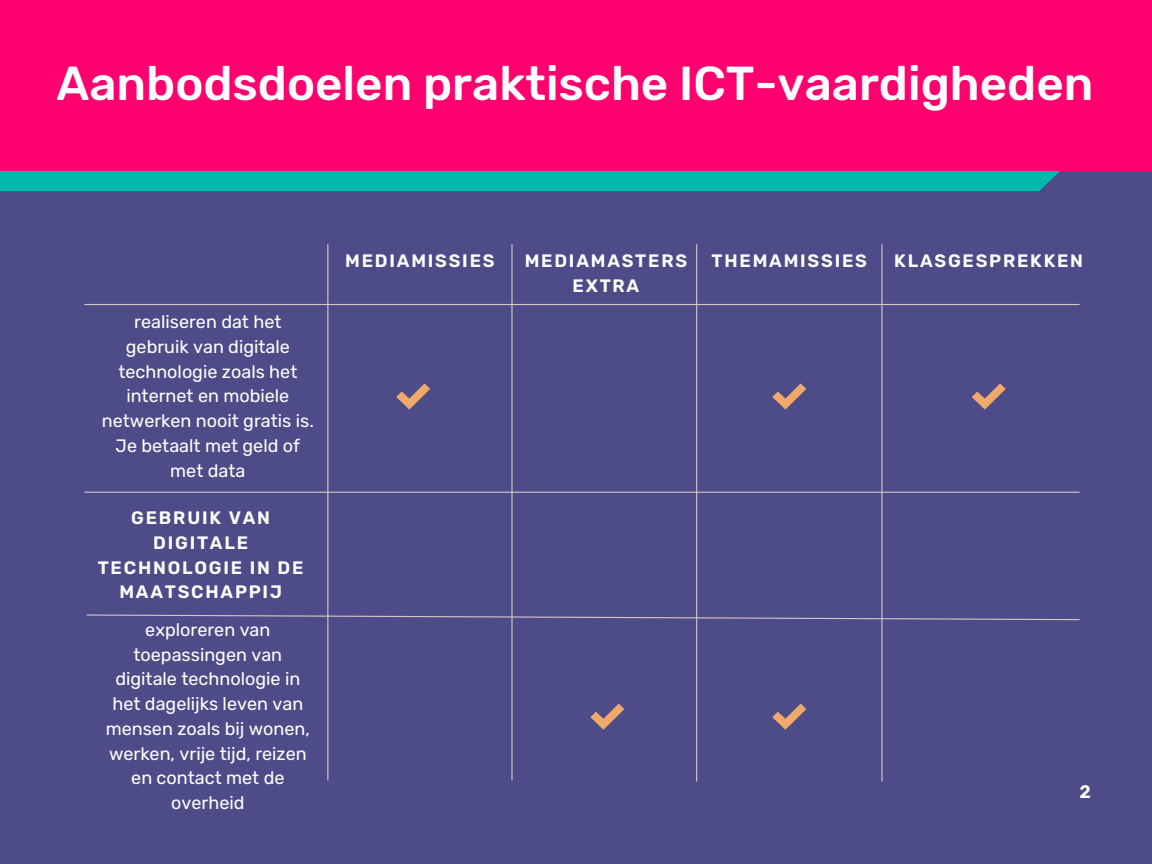
<style>
.page{position:relative;width:1152px;height:864px;background:#4d4c89}
.page>*{position:absolute;margin:0;border:0;box-sizing:border-box;transform-origin:0 0}
.t1{font:500 47.55px "Rubik";color:#fff}
.t2{font:18px/24.8px "Rubik";color:#fff;text-align:center}
.t3{font:600 18px/24.8px "Rubik";letter-spacing:.1em;color:#fff;text-align:center}
</style>
<div class="page">
<hr style="left:85px;top:304px;width:994px;height:1px;background:#d6c7c7">
<hr style="left:85px;top:492px;width:994px;height:1px;background:#d6c7c7">
<svg style="left:86px;top:614px;width:994px;height:7px"></svg>
<hr style="left:327px;top:245px;width:1px;height:535px;background:#d6c7c7">
<hr style="left:511px;top:245px;width:2px;height:535px;background:#d6c7c7">
<hr style="left:696px;top:245px;width:1px;height:536px;background:#d6c7c7">
<hr style="left:881px;top:245px;width:2px;height:536px;background:#d6c7c7">
<div style="left:0;top:170px;width:1066px;height:21px;background:#00b7ac"></div>
<div style="left:0;top:0;width:1152px;height:170px;background:#ff006e"></div>
<svg style="left:972px;top:384px;width:34px;height:25px"></svg>
<svg style="left:396px;top:384px;width:34px;height:25px"></svg>
<svg style="left:772px;top:384px;width:34px;height:25px"></svg>
<svg style="left:590px;top:704px;width:34px;height:26px"></svg>
<svg style="left:772px;top:704px;width:34px;height:26px"></svg>
<p class="t1" style="left:56px;top:56px;width:1039px">Aanbodsdoelen praktische ICT-vaardigheden</p>
<p class="t2" style="left:102px;top:309px;width:214px">realiseren dat het gebruik van digitale technologie zoals het internet en mobiele netwerken nooit gratis is.<br>Je betaalt met geld of met data</p>
<p class="t3" style="left:98px;top:506px;width:207px">GEBRUIK VAN<br>DIGITALE<br>TECHNOLOGIE IN DE<br>MAATSCHAPPIJ</p>
<p class="t2" style="left:106px;top:617px;width:206px">exploreren van toepassingen van digitale technologie in het dagelijks leven van mensen zoals bij wonen, werken, vrije tijd, reizen en contact met de overheid</p>
<p class="t3" style="left:345px;top:248px;width:151px">MEDIAMISSIES</p>
<p class="t3" style="left:525px;top:248px;width:164px">MEDIAMASTERS<br>EXTRA</p>
<p class="t3" style="left:712px;top:248px;width:157px">THEMAMISSIES</p>
<p class="t3" style="left:894px;top:248px;width:190px">KLASGESPREKKEN</p>
<p class="t3" style="left:1080px;top:780px;width:13px">2</p>
</div>
